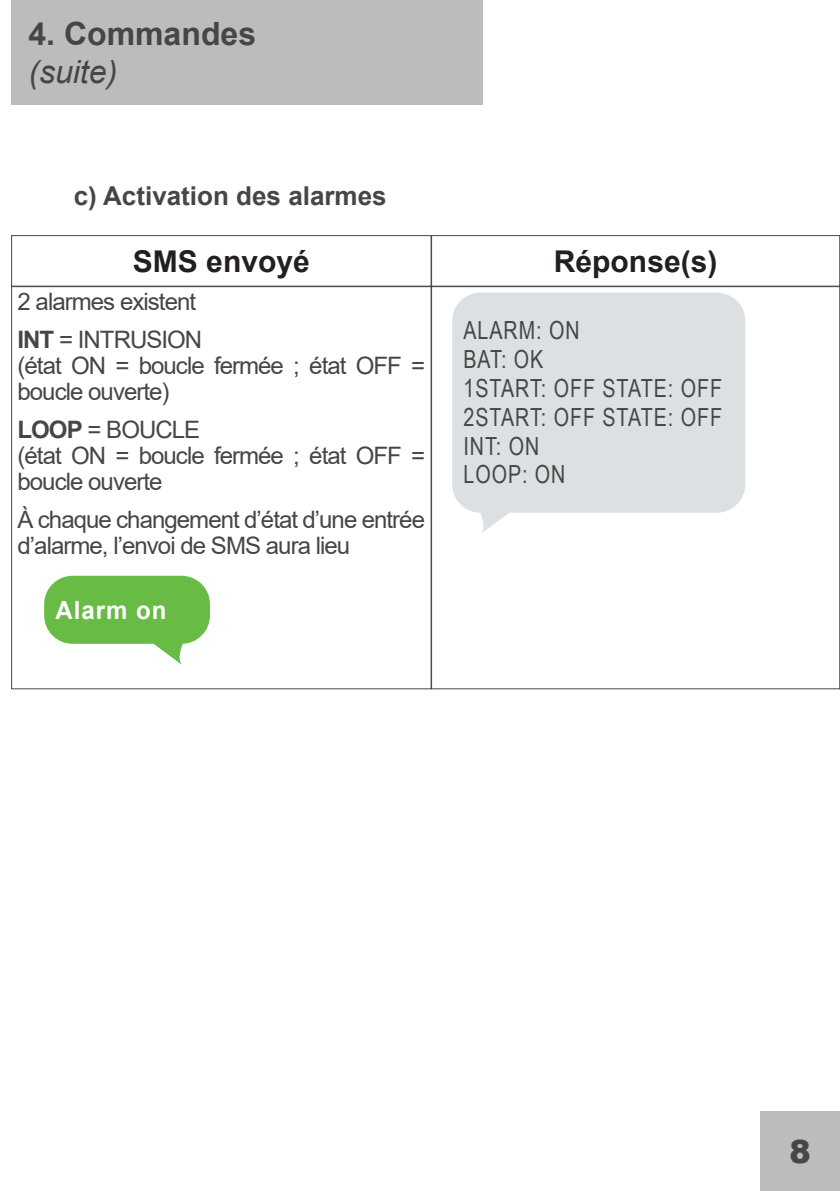
<style>
.page{position:relative;width:840px;height:1191px;background:#fff}
.page>*{position:absolute;margin:0;border:0;box-sizing:border-box;transform-origin:0 0}
.t1{font:700 32px "Arial";color:#454647}
.t2{font:italic 32px "Arial";color:#454647}
.t3{font:900 32px "Arial";color:#454647}
.t4{font:700 30px "Arial";color:#231f20}
.t5{font:700 26px "Arial";color:#454647}
.t6{font:25px/28.8px "Arial Narrow";letter-spacing:.04em;color:#454647;scale:.96 1}
.t7{font:700 25px "Arial";letter-spacing:.04em;color:#fff;scale:.96 1}
.t8{font:24px/26px "Arial";letter-spacing:-.04em;color:#454647}
.s1{font-weight:700}
</style>
<div class="page">
<div style="left:760px;top:1111px;width:79px;height:80px;background:#bdbcbc"></div>
<svg style="left:452px;top:292px;width:292px;height:241px;background:#e0e2e4"></svg>
<div style="left:11px;top:235px;width:420px;height:51px;border:1px solid #454647"></div>
<div style="left:431px;top:235px;width:408px;height:51px;border:1px solid #454647"></div>
<svg style="left:44px;top:576px;width:166px;height:89px"></svg>
<div style="left:11px;top:0;width:471px;height:105px;background:#bdbcbc"></div>
<h1 class="t1" style="left:28px;top:11px;width:229px">4. Commandes</h1>
<h1 class="t2" style="left:28px;top:51px;width:90px">(suite)</h1>
<p class="t5" style="left:74px;top:177px;width:314px">c) Activation des alarmes</p>
<p class="t4" style="left:133px;top:240px;width:178px">SMS envoyé</p>
<p class="t4" style="left:553px;top:240px;width:165px">Réponse(s)</p>
<p class="t8" style="left:18px;top:282px;width:186px;line-height:38px">2 alarmes existent<br><span class="s1">INT</span> = INTRUSION</p>
<p class="t8" style="left:18px;top:352px;width:409px">(état ON = boucle fermée ; état OFF = boucle ouverte)</p>
<p class="t8" style="left:18px;top:416px;width:409px"><span class="s1">LOOP</span> = BOUCLE<br>(état ON = boucle fermée ; état OFF = boucle ouverte</p>
<p class="t8" style="left:18px;top:506px;width:409px">À chaque changement d’état d’une entrée d’alarme, l’envoi de SMS aura lieu</p>
<p class="t6" style="left:463px;top:315px;width:271px">ALARM: ON<br>BAT: OK<br>1START: OFF STATE: OFF<br>2START: OFF STATE: OFF<br>INT: ON<br>LOOP: ON</p>
<p class="t7" style="left:55px;top:592px;width:117px">Alarm on</p>
<h1 class="t3" style="left:789px;top:1128px;width:23px">8</h1>
</div>
